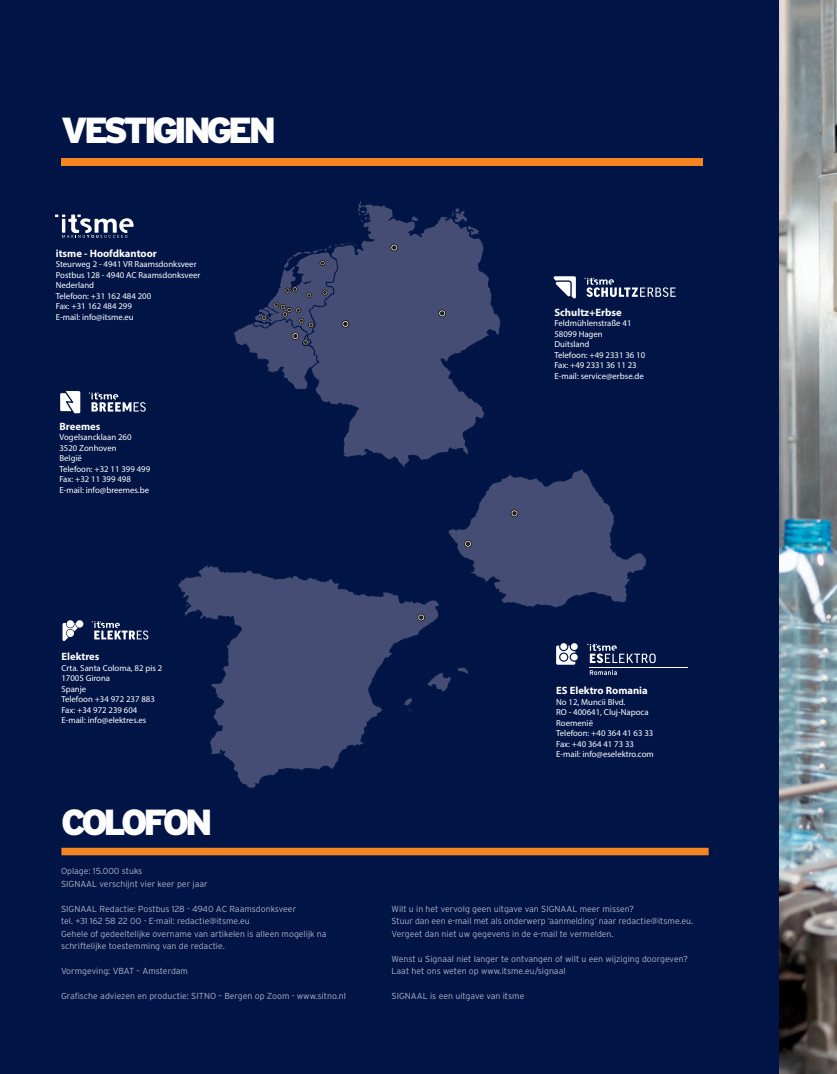
<style>
.page{position:relative;width:837px;height:1074px;background:#fff}
.page>*{position:absolute;margin:0;border:0;box-sizing:border-box;transform-origin:0 0}
.t1{font:900 36.25px "Interstate";letter-spacing:-.12em;color:#fff}
.t2{font:700 10.62px "Myriad Pro";color:#fff}
.t3{font:300 8.75px/12.5px "Interstate";color:#b2b4c9}
.t4{font:8.75px/10.5px "Myriad Pro";color:#fff}
</style>
<div class="page">
<img style="left:777px;top:0;width:59px;height:1074px">
<div style="left:0;top:0;width:777px;height:1074px;background:#011446"></div>
<div style="left:61px;top:158px;width:641px;height:8px;background:#f58520"></div>
<div style="left:61px;top:847px;width:647px;height:8px;background:#f58520"></div>
<svg style="left:60px;top:391px;width:20px;height:22px"></svg>
<svg style="left:89px;top:392px;width:57px;height:20px"></svg>
<svg style="left:587px;top:644px;width:68px;height:19px"></svg>
<svg style="left:556px;top:645px;width:19px;height:19px"></svg>
<svg style="left:570px;top:643px;width:7px;height:7px"></svg>
<svg style="left:570px;top:653px;width:7px;height:7px"></svg>
<div style="left:560px;top:643px;width:7px;height:7px;background:#fff;border-radius:50%"></div>
<div style="left:560px;top:653px;width:7px;height:7px;background:#fff;border-radius:50%"></div>
<hr style="left:589px;top:667px;width:98px;height:1px;background:#fff">
<svg style="left:589px;top:670px;width:27px;height:5px"></svg>
<svg style="left:448px;top:469px;width:198px;height:139px"></svg>
<svg style="left:178px;top:541px;width:292px;height:247px"></svg>
<div style="left:417px;top:614px;width:7px;height:7px;border:1px solid #231f20;border-radius:50%"></div>
<svg style="left:419px;top:615px;width:4px;height:5px"></svg>
<svg style="left:320px;top:201px;width:181px;height:270px"></svg>
<div style="left:341px;top:320px;width:8px;height:7px;border:1px solid #231f20;border-radius:50%"></div>
<svg style="left:343px;top:321px;width:4px;height:5px"></svg>
<div style="left:438px;top:310px;width:7px;height:7px;border:1px solid #231f20;border-radius:50%"></div>
<svg style="left:440px;top:311px;width:4px;height:5px"></svg>
<svg style="left:584px;top:278px;width:91px;height:19px"></svg>
<svg style="left:553px;top:276px;width:22px;height:22px"></svg>
<svg style="left:234px;top:249px;width:103px;height:147px"></svg>
<svg style="left:55px;top:214px;width:78px;height:24px"></svg>
<div style="left:76px;top:620px;width:7px;height:7px;background:#fff;border-radius:50%"></div>
<div style="left:67px;top:620px;width:7px;height:7px;background:#fff;border-radius:50%"></div>
<svg style="left:92px;top:621px;width:56px;height:18px"></svg>
<svg style="left:62px;top:623px;width:16px;height:18px"></svg>
<div style="left:390px;top:244px;width:7px;height:7px;border:1px solid #231f20;border-radius:50%"></div>
<svg style="left:392px;top:245px;width:4px;height:5px"></svg>
<h1 class="t1" style="left:61px;top:110px;width:217px">VESTIGINGEN</h1>
<p class="t2" style="left:56px;top:246px;width:103px">itsme - Hoofdkantoor</p>
<p class="t4" style="left:56px;top:259px;width:146px">Steurweg 2 - 4941 VR Raamsdonksveer<br>Postbus 128 - 4940 AC Raamsdonksveer<br>Nederland<br>Telefoon: +31 162 484 200<br>Fax: +31 162 484 299<br>E-mail: info@itsme.eu</p>
<p class="t2" style="left:59px;top:419px;width:42px">Breemes</p>
<p class="t4" style="left:59px;top:432px;width:92px">Vogelsancklaan 260<br>3520 Zonhoven<br>België<br>Telefoon: +32 11 399 499<br>Fax: +32 11 399 498<br>E-mail: info@breemes.be</p>
<p class="t2" style="left:554px;top:305px;width:69px">Schultz+Erbse</p>
<p class="t4" style="left:554px;top:318px;width:92px">Feldmühlenstraße 41<br>58099 Hagen<br>Duitsland<br>Telefoon: +49 2331 36 10<br>Fax: +49 2331 36 11 23<br>E-mail: service@erbse.de</p>
<p class="t2" style="left:61px;top:650px;width:40px">Elektres</p>
<p class="t4" style="left:61px;top:662px;width:102px">Crta. Santa Coloma, 82 pis 2<br>17005 Girona<br>Spanje<br>Telefoon +34 972 237 883<br>Fax: +34 972 239 604<br>E-mail: info@elektres.es</p>
<h1 class="t1" style="left:61px;top:801px;width:153px">COLOFON</h1>
<p class="t3" style="left:61px;top:865px;width:148px">Oplage: 15.000 stuks<br>SIGNAAL verschijnt vier keer per jaar</p>
<p class="t3" style="left:61px;top:902px;width:267px">SIGNAAL Redactie: Postbus 128 - 4940 AC Raamsdonksveer<br>tel. +31 162 58 22 00 - E-mail: redactie@itsme.eu<br>Gehele of gedeeltelijke overname van artikelen is alleen mogelijk na schriftelijke toestemming van de redactie.</p>
<p class="t3" style="left:61px;top:965px;width:128px">Vormgeving: VBAT – Amsterdam</p>
<p class="t3" style="left:61px;top:990px;width:286px">Grafische adviezen en productie: SITNO – Bergen op Zoom - www.sitno.nl</p>
<p class="t2" style="left:556px;top:684px;width:93px">ES Elektro Romania</p>
<p class="t4" style="left:556px;top:696px;width:99px">No 12, Muncii Blvd.<br>RO - 400641, Cluj-Napoca<br>Roemenië<br>Telefoon: +40 364 41 63 33<br>Fax: +40 364 41 73 33<br>E-mail: info@eselektro.com</p>
<p class="t3" style="left:391px;top:902px;width:303px">Wilt u in het vervolg geen uitgave van SIGNAAL meer missen?<br>Stuur dan een e-mail met als onderwerp ‘aanmelding’ naar redactie@itsme.eu.<br>Vergeet dan niet uw gegevens in de e-mail te vermelden.</p>
<p class="t3" style="left:391px;top:952px;width:298px">Wenst u Signaal niet langer te ontvangen of wilt u een wijziging doorgeven?<br>Laat het ons weten op www.itsme.eu/signaal</p>
<p class="t3" style="left:391px;top:990px;width:134px">SIGNAAL is een uitgave van itsme</p>
</div>
